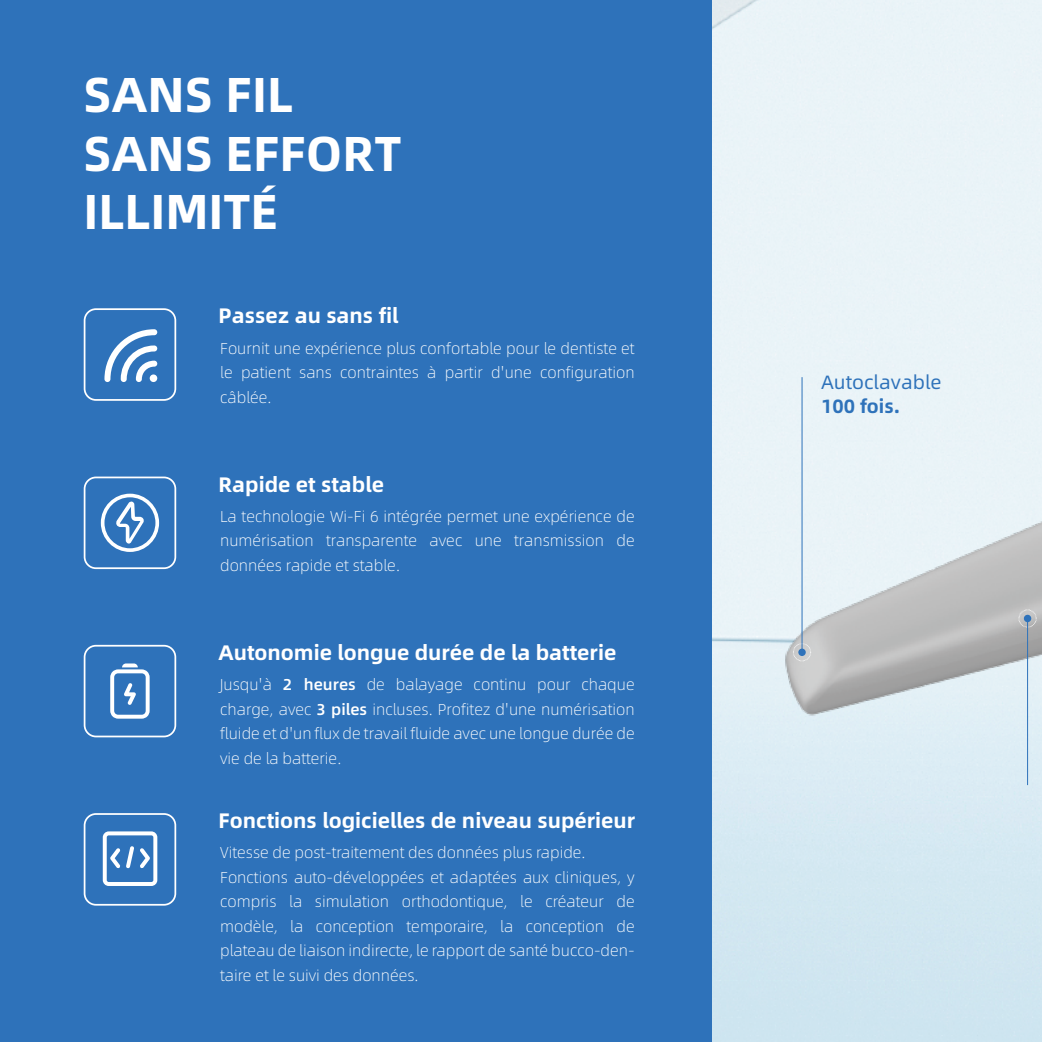
<style>
.page{position:relative;width:1042px;height:1042px;background:#fff}
.page>*{position:absolute;margin:0;border:0;box-sizing:border-box;transform-origin:0 0}
.t1{font:49px/58.8px "Alibaba Pu Hui Ti B";color:#fff}
.t2{font:21px "Alibaba Pu Hui Ti B";color:#fff}
.t3{font:19.25px "Alibaba Pu Hui Ti R";color:#2e72ba}
.t4{font:19.25px "Alibaba Pu Hui Ti B";color:#2e72ba}
.t5{font:15.75px/24.5px "Alibaba Pu Hui Ti L";color:#fff;text-align:justify}
.s1{font-family:"Alibaba Pu Hui Ti M"}
</style>
<div class="page">
<div style="left:692px;top:0;width:350px;height:1042px;background:linear-gradient(to bottom,#f1f7fa,#d4e8f2)"></div>
<div style="left:0;top:0;width:711px;height:1042px;background:#2e72ba"></div>
<div style="left:84px;top:308px;width:92px;height:93px;border:2px solid #fff;border-radius:11px"></div>
<div style="left:84px;top:476px;width:92px;height:93px;border:2px solid #fff;border-radius:11px"></div>
<div style="left:84px;top:645px;width:92px;height:92px;border:2px solid #fff;border-radius:11px"></div>
<div style="left:84px;top:813px;width:92px;height:92px;border:2px solid #fff;border-radius:11px"></div>
<img style="left:746px;top:172px;width:296px;height:604px">
<svg style="left:101px;top:494px;width:58px;height:58px"></svg>
<svg style="left:110px;top:663px;width:40px;height:55px"></svg>
<svg style="left:103px;top:831px;width:54px;height:55px"></svg>
<svg style="left:104px;top:329px;width:53px;height:53px"></svg>
<div style="left:1024px;top:615px;width:7px;height:7px;background:#2e72ba;border-radius:50%"></div>
<div style="left:1019px;top:610px;width:17px;height:17px;border:1px dashed #fff;border-radius:50%"></div>
<div style="left:798px;top:648px;width:8px;height:8px;background:#2e72ba;border-radius:50%"></div>
<div style="left:793px;top:643px;width:18px;height:18px;border:1px dashed #fff;border-radius:50%"></div>
<hr style="left:801px;top:377px;width:1px;height:275px;background:#2e72ba">
<hr style="left:1027px;top:618px;width:1px;height:167px;background:#2e72ba">
<h1 class="t1" style="left:84px;top:62px;width:319px">SANS FIL<br>SANS EFFORT<br>ILLIMITÉ</h1>
<h2 class="t2" style="left:219px;top:299px;width:181px">Passez au sans fil</h2>
<p class="t5" style="left:220px;top:335px;width:416px">Fournit une expérience plus confortable pour le dentiste et le patient sans contraintes à partir d'une configuration câblée.</p>
<h2 class="t2" style="left:219px;top:468px;width:167px">Rapide et stable</h2>
<p class="t5" style="left:220px;top:503px;width:416px">La technologie Wi-Fi 6 intégrée permet une expérience de numérisation transparente avec une transmission de données rapide et stable.</p>
<h2 class="t2" style="left:219px;top:636px;width:399px">Autonomie longue durée de la batterie</h2>
<p class="t5" style="left:220px;top:671px;width:416px">Jusqu'à <span class="s1">2 heures</span> de balayage continu pour chaque charge, avec <span class="s1">3 piles</span> incluses. Profitez d'une numérisation fluide et d'un flux de travail fluide avec une longue durée de vie de la batterie.</p>
<h2 class="t2" style="left:219px;top:804px;width:418px">Fonctions logicielles de niveau supérieur</h2>
<p class="t5" style="left:220px;top:839px;width:416px;text-align:left">Vitesse de post-traitement des données plus rapide.<br>Fonctions auto-développées et adaptées aux cliniques, y compris la simulation orthodontique, le créateur de modèle, la conception temporaire, la conception de plateau de liaison indirecte, le rapport de santé bucco-den&shy;taire et le suivi des données.</p>
<p class="t3" style="left:821px;top:367px;width:122px">Autoclavable</p>
<p class="t4" style="left:821px;top:391px;width:81px">100 fois.</p>
</div>
